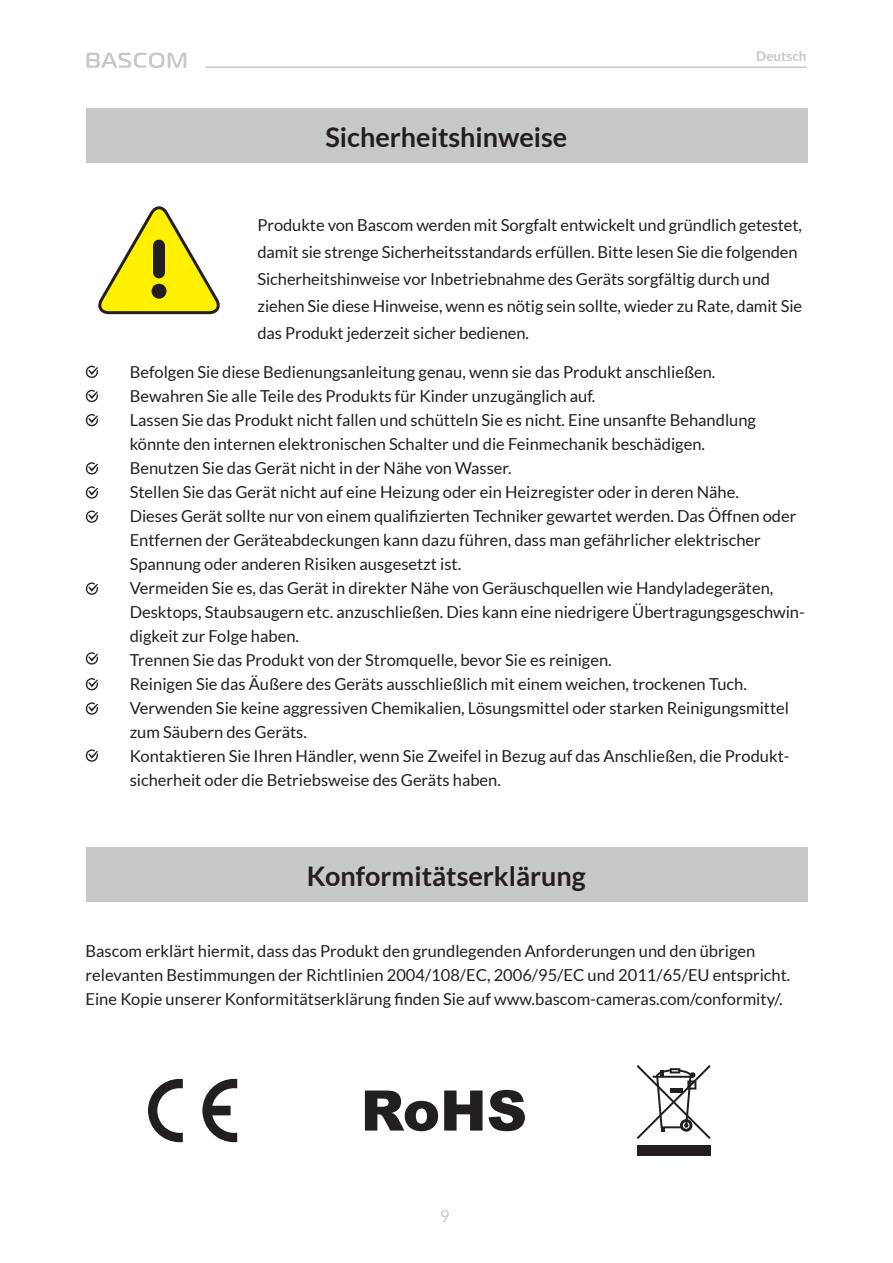
<style>
.page{position:relative;width:893px;height:1263px;background:#fff}
.page>*{position:absolute;margin:0;border:0;box-sizing:border-box;transform-origin:0 0}
.t1{font:700 27px "Lato";color:#231f20}
.t2{font:16.5px/24px "Lato";color:#231f20}
.t3{font:16.5px "Lato";color:#c7c8ca}
.t4{font:700 13.5px "Lato";color:#c7c8ca}
</style>
<div class="page">
<hr style="left:206px;top:66px;width:600px;height:2px;background:#c7c8ca">
<svg style="left:86px;top:53px;width:100px;height:15px"></svg>
<svg style="left:86px;top:366px;width:12px;height:12px"></svg>
<svg style="left:86px;top:390px;width:12px;height:12px"></svg>
<svg style="left:86px;top:414px;width:12px;height:12px"></svg>
<svg style="left:86px;top:462px;width:12px;height:12px"></svg>
<svg style="left:86px;top:486px;width:12px;height:13px"></svg>
<svg style="left:86px;top:510px;width:12px;height:13px"></svg>
<svg style="left:86px;top:652px;width:12px;height:13px"></svg>
<svg style="left:86px;top:702px;width:12px;height:13px"></svg>
<svg style="left:86px;top:678px;width:12px;height:12px"></svg>
<svg style="left:86px;top:749px;width:12px;height:13px"></svg>
<svg style="left:86px;top:582px;width:12px;height:13px"></svg>
<svg style="left:98px;top:206px;width:122px;height:109px"></svg>
<div style="left:86px;top:109px;width:721px;height:54px;background:#c7c8ca"></div>
<div style="left:86px;top:847px;width:721px;height:54px;background:#c7c8ca"></div>
<svg style="left:148px;top:1079px;width:89px;height:63px"></svg>
<svg style="left:365px;top:1090px;width:73px;height:41px"></svg>
<svg style="left:444px;top:1090px;width:39px;height:40px"></svg>
<svg style="left:489px;top:1090px;width:36px;height:41px"></svg>
<svg style="left:637px;top:1065px;width:74px;height:74px"></svg>
<div style="left:637px;top:1145px;width:74px;height:11px;background:#231f20"></div>
<h1 class="t1" style="left:325px;top:122px;width:243px">Sicherheitshinweise</h1>
<p class="t4" style="left:730px;top:49px;width:78px">User Manual</p>
<p class="t4" style="left:756px;top:49px;width:52px">Deutsch</p>
<p class="t2" style="left:257px;top:212px;width:546px;line-height:27px">Produkte von Bascom werden mit Sorgfalt entwickelt und gründlich getestet, damit sie strenge Sicherheitsstandards erfüllen. Bitte lesen Sie die folgenden Sicherheitshinweise vor Inbetriebnahme des Geräts sorgfältig durch und ziehen Sie diese Hinweise, wenn es nötig sein sollte, wieder zu Rate, damit Sie das Produkt jederzeit sicher bedienen.</p>
<p class="t2" style="left:130px;top:360px;width:677px">Befolgen Sie diese Bedienungsanleitung genau, wenn sie das Produkt anschließen.<br>Bewahren Sie alle Teile des Produkts für Kinder unzugänglich auf.<br>Lassen Sie das Produkt nicht fallen und schütteln Sie es nicht. Eine unsanfte Behandlung könnte den internen elektronischen Schalter und die Feinmechanik beschädigen.<br>Benutzen Sie das Gerät nicht in der Nähe von Wasser.<br>Stellen Sie das Gerät nicht auf eine Heizung oder ein Heizregister oder in deren Nähe.<br>Dieses Gerät sollte nur von einem qualifizierten Techniker gewartet werden. Das Öffnen oder Entfernen der Geräteabdeckungen kann dazu führen, dass man gefährlicher elektrischer Spannung oder anderen Risiken ausgesetzt ist.<br>Vermeiden Sie es, das Gerät in direkter Nähe von Geräuschquellen wie Handyladegeräten, Desktops, Staubsaugern etc. anzuschließen. Dies kann eine niedrigere Übertragungsgeschwin&shy;digkeit zur Folge haben.<br>Trennen Sie das Produkt von der Stromquelle, bevor Sie es reinigen.<br>Reinigen Sie das Äußere des Geräts ausschließlich mit einem weichen, trockenen Tuch.<br>Verwenden Sie keine aggressiven Chemikalien, Lösungsmittel oder starken Reinigungsmittel zum Säubern des Geräts.<br>Kontaktieren Sie Ihren Händler, wenn Sie Zweifel in Bezug auf das Anschließen, die Produkt&shy;sicherheit oder die Betriebsweise des Geräts haben.</p>
<h1 class="t1" style="left:307px;top:860px;width:281px">Konformitätserklärung</h1>
<p class="t2" style="left:86px;top:938px;width:706px">Bascom erklärt hiermit, dass das Produkt den grundlegenden Anforderungen und den übrigen relevanten Bestimmungen der Richtlinien 2004/108/EC, 2006/95/EC und 2011/65/EU entspricht.<br>Eine Kopie unserer Konformitätserklärung finden Sie auf www.bascom-cameras.com/conformity/.</p>
<p class="t3" style="left:440px;top:1207px;width:11px">9</p>
<p class="t3" style="left:440px;top:1207px;width:11px">1</p>
</div>
